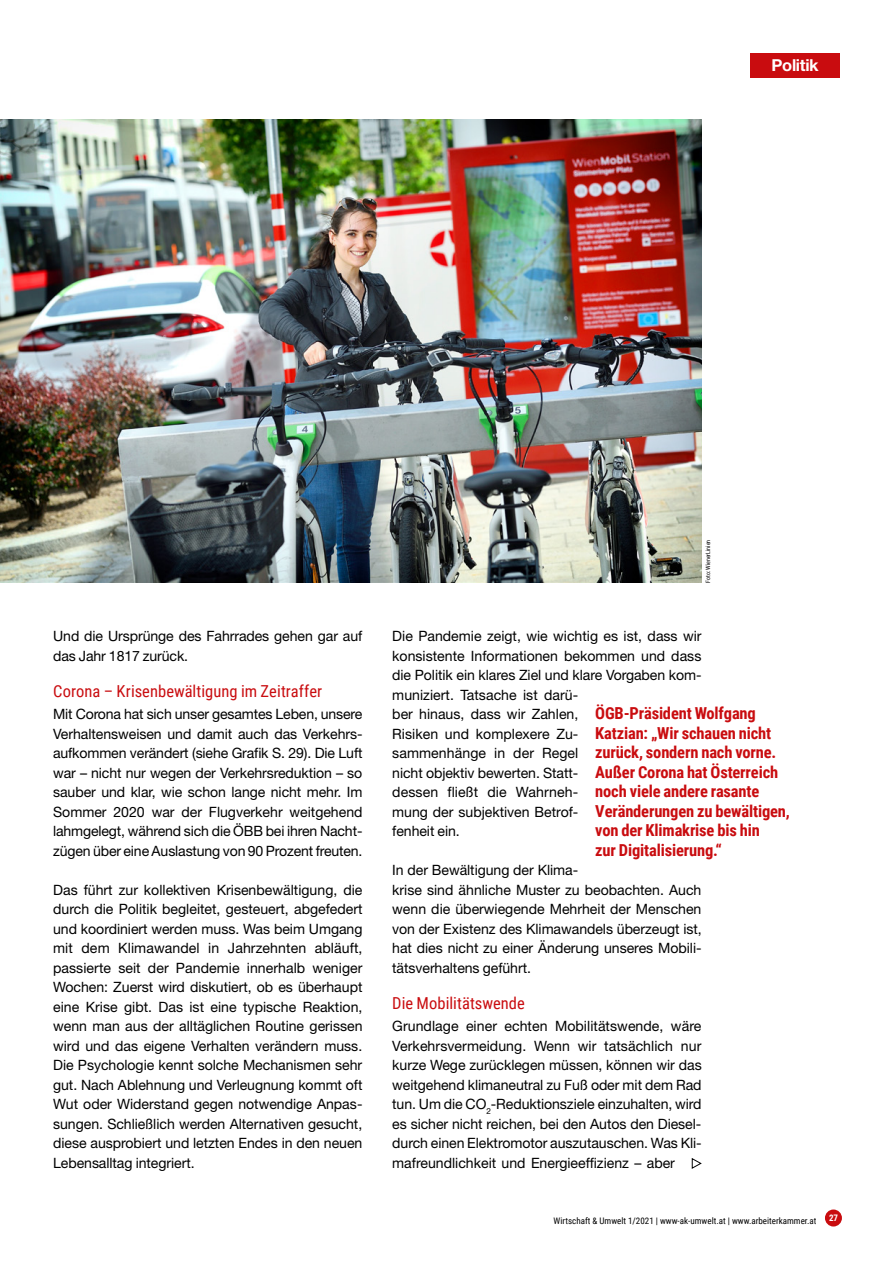
<style>
.page{position:relative;width:893px;height:1263px;background:#fff}
.page>*{position:absolute;margin:0;border:0;box-sizing:border-box;transform-origin:0 0}
.t1{font:700 16.5px/19.5px "Roboto Condensed";letter-spacing:-.01em;color:#c90c0f}
.t2{font:16.5px "Roboto Condensed";letter-spacing:.005em;color:#c90c0f}
.t3{font:700 16.5px "Helvetica Neue LT Pro";letter-spacing:-.02em;color:#fff}
.t4{font:14.25px/19.5px "Helvetica Neue LT Pro";color:#000}
.t5{font:9px "Roboto Condensed";color:#000}
.t6{font:700 9px "Roboto Condensed";color:#fff}
.t7{font:6px "Roboto Condensed";letter-spacing:-.005em;color:#000}
</style>
<div class="page">
<img style="left:0;top:119px;width:702px;height:464px">
<div style="left:750px;top:53px;width:90px;height:25px;background:#c90c0f"></div>
<div style="left:825px;top:1209px;width:17px;height:17px;background:#c90c0f;border-radius:50%"></div>
<p class="t3" style="left:772px;top:55px;width:49px">Politik</p>
<p class="t4" style="left:53px;top:626px;width:311px">Und die Ursprünge des Fahrrades gehen gar auf das Jahr 1817 zurück.</p>
<p class="t2" style="left:53px;top:679px;width:271px">Corona – Krisenbewältigung im Zeitraffer</p>
<p class="t4" style="left:53px;top:704px;width:311px;text-align:justify">Mit Corona hat sich unser gesamtes Leben, unsere Verhaltensweisen und damit auch das Verkehrs&shy;aufkommen verändert (siehe Grafik S. 29). Die Luft war – nicht nur wegen der Verkehrsreduktion – so sauber und klar, wie schon lange nicht mehr. Im Sommer 2020 war der Flugverkehr weitgehend lahmgelegt, während sich die ÖBB bei ihren Nacht&shy;zügen über eine Auslastung von 90 Prozent freuten.</p>
<p class="t4" style="left:53px;top:880px;width:311px;text-align:justify">Das führt zur kollektiven Krisenbewältigung, die durch die Politik begleitet, gesteuert, abgefedert und koordiniert werden muss. Was beim Umgang mit dem Klimawandel in Jahrzehnten abläuft, passierte seit der Pandemie innerhalb weniger Wochen: Zuerst wird diskutiert, ob es überhaupt eine Krise gibt. Das ist eine typische Reaktion, wenn man aus der alltäglichen Routine gerissen wird und das eigene Verhalten verändern muss.<br>Die Psychologie kennt solche Mechanismen sehr gut. Nach Ablehnung und Verleugnung kommt oft Wut oder Widerstand gegen notwendige Anpas&shy;sungen. Schließlich werden Alternativen gesucht, diese ausprobiert und letzten Endes in den neuen Lebensalltag integriert.</p>
<p class="t7" style="left:704px;top:583px;width:45px;rotate:-90deg">Foto: WienerLinien</p>
<p class="t4" style="left:392px;top:626px;width:311px">Die Pandemie zeigt, wie wichtig es ist, dass wir konsistente Informationen bekommen und dass die Politik ein klares Ziel und klare Vorgaben kom&shy;muniziert. Tatsache ist darü-<br>ber hinaus, dass wir Zahlen,<br>Risiken und komplexere Zu-<br>sammenhänge in der Regel<br>nicht objektiv bewerten. Statt-<br>dessen fließt die Wahrneh-<br>mung der subjektiven Betrof-<br>fenheit ein.</p>
<p class="t4" style="left:392px;top:860px;width:311px">In der Bewältigung der Klima-<br>krise sind ähnliche Muster zu beobachten. Auch wenn die überwiegende Mehrheit der Menschen von der Existenz des Klimawandels überzeugt ist, hat dies nicht zu einer Änderung unseres Mobili&shy;tätsverhaltens geführt.</p>
<p class="t2" style="left:392px;top:991px;width:134px">Die Mobilitätswende</p>
<p class="t4" style="left:392px;top:1016px;width:311px;text-align:justify">Grundlage einer echten Mobilitätswende, wäre Verkehrsvermeidung. Wenn wir tatsächlich nur kurze Wege zurücklegen müssen, können wir das weitgehend klimaneutral zu Fuß oder mit dem Rad tun. Um die CO<sub>2</sub>-Reduktionsziele einzuhalten, wird es sicher nicht reichen, bei den Autos den Diesel&shy;durch einen Elektromotor auszutauschen. Was Kli&shy;mafreundlichkeit und Energieeffizienz – aber</p>
<p class="t1" style="left:595px;top:703px;width:196px">ÖGB-Präsident Wolfgang<br>Katzian: „Wir schauen nicht zurück, sondern nach vorne.<br>Außer Corona hat Österreich noch viele andere rasante<br>Veränderungen zu bewältigen, von der Klimakrise bis hin<br>zur Digitalisierung.“</p>
<p class="t5" style="left:554px;top:1214px;width:264px">Wirtschaft &amp; Umwelt 1/2021 | www-ak-umwelt.at | www.arbeiterkammer.at</p>
<p class="t6" style="left:829px;top:1212px;width:11px">27</p>
</div>
